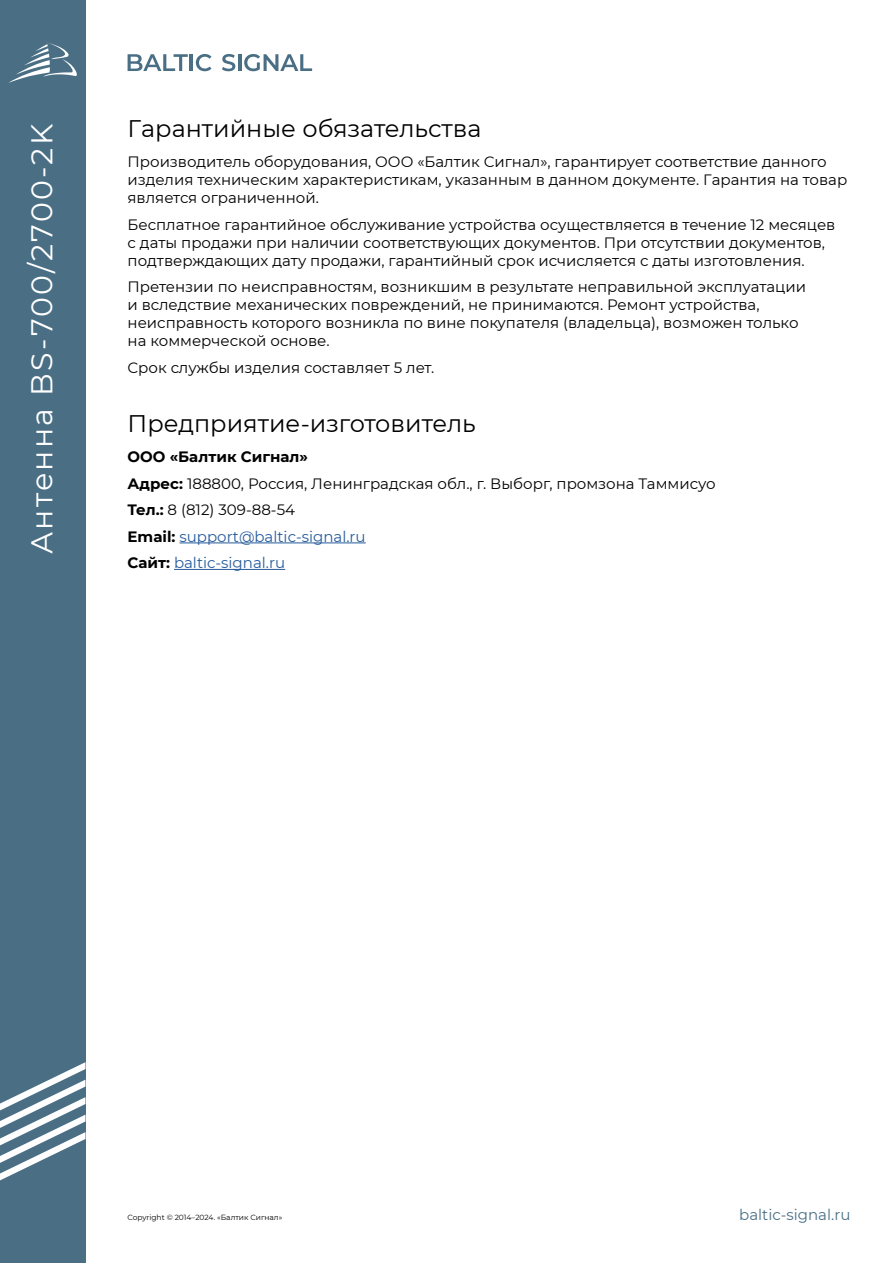
<style>
.page{position:relative;width:893px;height:1263px;background:#fff}
.page>*{position:absolute;margin:0;border:0;box-sizing:border-box;transform-origin:0 0}
.основной_текст_Без_переносов{font:30px "Montserrat";letter-spacing:.075em;color:#fff}
.t1{font:24px "Montserrat";color:#000}
.основной_текст_Без_переносов-2{font:15px/18px "Montserrat";color:#000}
.основной_текст_Без_переносов-3{font:15px "Montserrat";color:#265b9b}
.основной_текст_Без_переносов-4{font:700 15px "Montserrat";color:#000}
.t2{font:15px "Montserrat";color:#4a6f85}
.t3{font:7.5px "Montserrat";color:#000}
.s1{font-weight:700}
.s2{font-weight:700;color:#000}
</style>
<div class="page">
<div style="left:0;top:0;width:85px;height:1263px;background:#4a6f85"></div>
<svg style="left:0;top:1062px;width:85px;height:119px"></svg>
<svg style="left:8px;top:43px;width:69px;height:40px"></svg>
<svg style="left:128px;top:54px;width:60px;height:17px"></svg>
<hr style="left:190px;top:54px;width:3px;height:17px;background:#4a6f85">
<svg style="left:196px;top:54px;width:15px;height:17px"></svg>
<svg style="left:222px;top:54px;width:13px;height:17px"></svg>
<hr style="left:238px;top:54px;width:3px;height:17px;background:#4a6f85">
<svg style="left:244px;top:54px;width:68px;height:17px"></svg>
<hr style="left:180px;top:542px;width:186px;height:1px;background:#265b9b">
<hr style="left:174px;top:569px;width:111px;height:1px;background:#265b9b">
<p class="основной_текст_Без_переносов" style="left:21px;top:554px;width:432px;rotate:-90deg">Антенна BS-700/2700-2K</p>
<h2 class="t1" style="left:128px;top:112px;width:355px">Гарантийные обязательства</h2>
<p class="основной_текст_Без_переносов-2" style="left:128px;top:153px;width:721px">Производитель оборудования, ООО «Балтик Сигнал», гарантирует соответствие данного изделия техническим характеристикам, указанным в данном документе. Гарантия на товар является ограниченной.</p>
<p class="основной_текст_Без_переносов-2" style="left:128px;top:215px;width:709px">Бесплатное гарантийное обслуживание устройства осуществляется в течение 12 месяцев с даты продажи при наличии соответствующих документов. При отсутствии документов, подтверждающих дату продажи, гарантийный срок исчисляется с даты изготовления.</p>
<p class="основной_текст_Без_переносов-2" style="left:128px;top:278px;width:680px">Претензии по неисправностям, возникшим в результате неправильной эксплуатации и вследствие механических повреждений, не принимаются. Ремонт устройства, неисправность которого возникла по вине покупателя (владельца), возможен только на коммерческой основе.</p>
<p class="основной_текст_Без_переносов-2" style="left:128px;top:358px;width:308px">Срок службы изделия составляет 5 лет.</p>
<h2 class="t1" style="left:128px;top:406px;width:350px">Предприятие-изготовитель</h2>
<p class="основной_текст_Без_переносов-4" style="left:128px;top:446px;width:182px">ООО «Балтик Сигнал»</p>
<p class="основной_текст_Без_переносов-2" style="left:128px;top:474px;width:590px"><span class="s1">Адрес:</span> 188800, Россия, Ленинградская обл., г. Выборг, промзона Таммисуо</p>
<p class="основной_текст_Без_переносов-2" style="left:128px;top:500px;width:169px"><span class="s1">Тел.:</span> 8 (812) 309-88-54</p>
<p class="основной_текст_Без_переносов-3" style="left:128px;top:526px;width:240px"><span class="s2">Email:</span> support@baltic-signal.ru</p>
<p class="основной_текст_Без_переносов-3" style="left:128px;top:553px;width:159px"><span class="s2">Сайт:</span> baltic-signal.ru</p>
<p class="t3" style="left:128px;top:1212px;width:156px">Copyright © 2014–2024. «Балтик Сигнал»</p>
<p class="t2" style="left:739px;top:1205px;width:113px">baltic-signal.ru</p>
</div>
